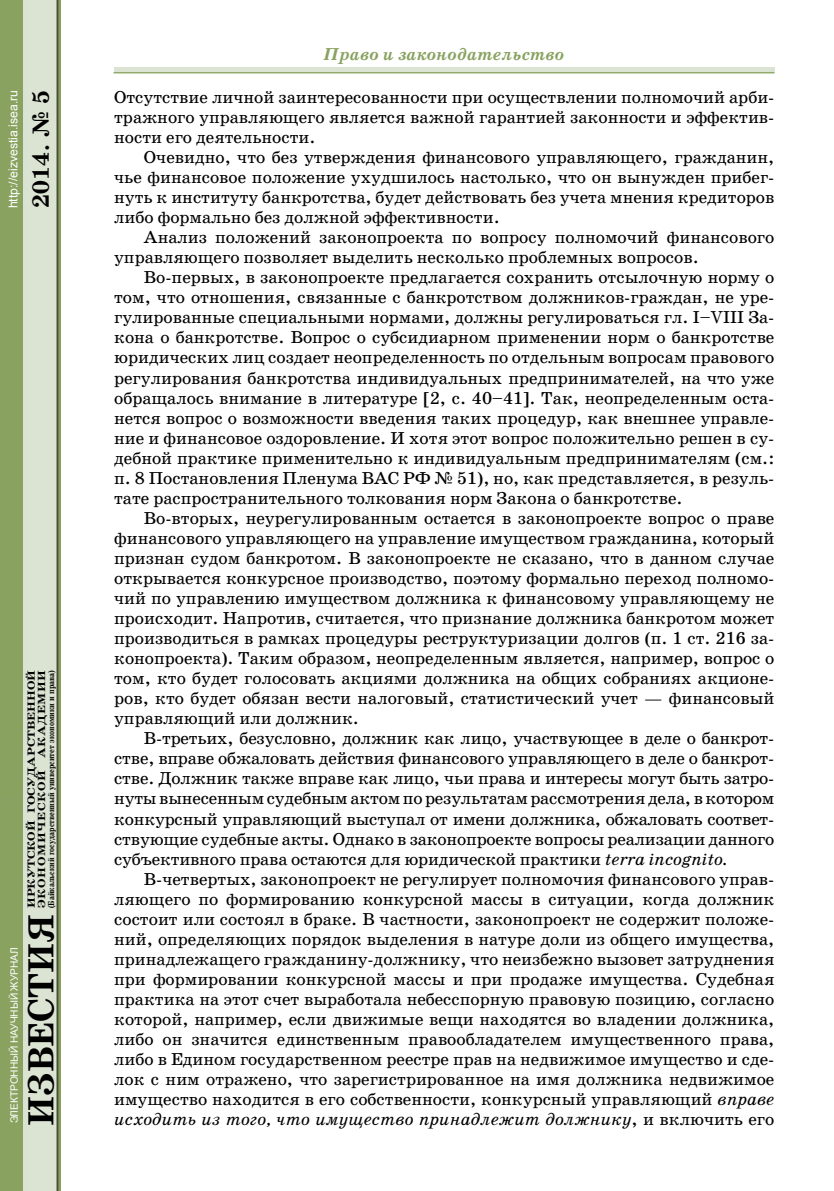
<style>
.page{position:relative;width:834px;height:1191px;background:#fff}
.page>*{position:absolute;margin:0;border:0;box-sizing:border-box;transform-origin:0 0}
.t1{font:700 36.75px "School Book C";color:#000}
.t2{font:700 23.62px "School Book C";color:#000}
.t3{font:17.5px/20.1px "School Book C";color:#000;text-align:justify}
.t4{font:italic 700 17.5px "School Book C";color:#89a260}
.t5{font:12.25px "Arial";color:#fff}
.t6{font:700 10.5px/10.5px "School Book C";color:#000;scale:1.25 1}
.t7{font:10.15px "Arial";color:#fff}
.t8{font:700 8.75px "School Book C";color:#000;scale:.85 1}
.s1{font-style:italic}
</style>
<div class="page">
<div style="left:114px;top:68px;width:660px;height:5px;background:#dbe4d3"></div>
<img style="left:0;top:0;width:61px;height:1191px">
<hr style="left:113px;top:72px;width:661px;height:1px;background:#89a260">
<p class="t5" style="left:5px;top:208px;width:120px;rotate:-90deg">http://eizvestia.isea.ru</p>
<h2 class="t2" style="left:28px;top:208px;width:119px;rotate:-90deg">2014. № 5</h2>
<p class="t6" style="left:26px;top:908px;width:192px;rotate:-90deg">ИРКУТСКОЙ ГОСУДАРСТВЕННОЙ<br>ЭКОНОМИЧЕСКОЙ АКАДЕМИИ</p>
<p class="t8" style="left:46px;top:908px;width:282px;rotate:-90deg">(Байкальский государственный университет экономики и права)</p>
<p class="t7" style="left:8px;top:1123px;width:178px;rotate:-90deg">ЭЛЕКТРОННЫЙ НАУЧНЫЙ ЖУРНАЛ</p>
<h1 class="t1" style="left:21px;top:1125px;width:213px;rotate:-90deg">ИЗВЕСТИЯ</h1>
<p class="t4" style="left:323px;top:44px;width:242px">Право и законодательство</p>
<p class="t3" style="left:114px;top:87px;width:661px">Отсутствие личной заинтересованности при осуществлении полномочий арби&shy;тражного управляющего является важной гарантией законности и эффектив&shy;ности его деятельности.</p>
<p class="t3" style="left:114px;top:147px;width:661px;text-indent:30px">Очевидно, что без утверждения финансового управляющего, гражданин, чье финансовое положение ухудшилось настолько, что он вынужден прибег&shy;нуть к институту банкротства, будет действовать без учета мнения кредиторов либо формально без должной эффективности.</p>
<p class="t3" style="left:114px;top:227px;width:661px;text-indent:30px">Анализ положений законопроекта по вопросу полномочий финансового управляющего позволяет выделить несколько проблемных вопросов.</p>
<p class="t3" style="left:114px;top:267px;width:661px;text-indent:30px">Во-первых, в законопроекте предлагается сохранить отсылочную норму о том, что отношения, связанные с банкротством должников-граждан, не уре&shy;гулированные специальными нормами, должны регулироваться гл. I–VIII За&shy;кона о банкротстве. Вопрос о субсидиарном применении норм о банкротстве юридических лиц создает неопределенность по отдельным вопросам правового регулирования банкротства индивидуальных предпринимателей, на что уже обращалось внимание в литературе [2, с. 40–41]. Так, неопределенным оста&shy;нется вопрос о возможности введения таких процедур, как внешнее управле&shy;ние и финансовое оздоровление. И хотя этот вопрос положительно решен в су&shy;дебной практике применительно к индивидуальным предпринимателям (см.: п. 8 Постановления Пленума ВАС РФ № 51), но, как представляется, в резуль&shy;тате распространительного толкования норм Закона о банкротстве.</p>
<p class="t3" style="left:114px;top:508px;width:661px;text-indent:30px">Во-вторых, неурегулированным остается в законопроекте вопрос о праве финансового управляющего на управление имуществом гражданина, который признан судом банкротом. В законопроекте не сказано, что в данном случае открывается конкурсное производство, поэтому формально переход полномо&shy;чий по управлению имуществом должника к финансовому управляющему не происходит. Напротив, считается, что признание должника банкротом может производиться в рамках процедуры реструктуризации долгов (п. 1 ст. 216 за&shy;конопроекта). Таким образом, неопределенным является, например, вопрос о том, кто будет голосовать акциями должника на общих собраниях акционе&shy;ров, кто будет обязан вести налоговый, статистический учет — финансовый управляющий или должник.</p>
<p class="t3" style="left:114px;top:728px;width:661px;text-indent:30px">В-третьих, безусловно, должник как лицо, участвующее в деле о банкрот&shy;стве, вправе обжаловать действия финансового управляющего в деле о банкрот&shy;стве. Должник также вправе как лицо, чьи права и интересы могут быть затро&shy;нуты вынесенным судебным актом по результатам рассмотрения дела, в котором конкурсный управляющий выступал от имени должника, обжаловать соответ&shy;ствующие судебные акты. Однако в законопроекте вопросы реализации данного субъективного права остаются для юридической практики <span class="s1">terra incognito.</span></p>
<p class="t3" style="left:114px;top:869px;width:661px;text-indent:30px">В-четвертых, законопроект не регулирует полномочия финансового управ&shy;ляющего по формированию конкурсной массы в ситуации, когда должник состоит или состоял в браке. В частности, законопроект не содержит положе&shy;ний, определяющих порядок выделения в натуре доли из общего имущества, принадлежащего гражданину-должнику, что неизбежно вызовет затруднения при формировании конкурсной массы и при продаже имущества. Судебная практика на этот счет выработала небесспорную правовую позицию, согласно которой, например, если движимые вещи находятся во владении должника, либо он значится единственным правообладателем имущественного права, либо в Едином государственном реестре прав на недвижимое имущество и сде&shy;лок с ним отражено, что зарегистрированное на имя должника недвижимое имущество находится в его собственности, конкурсный управляющий <span class="s1">вправе исходить из того, что имущество принадлежит должнику</span>, и включить его</p>
</div>
